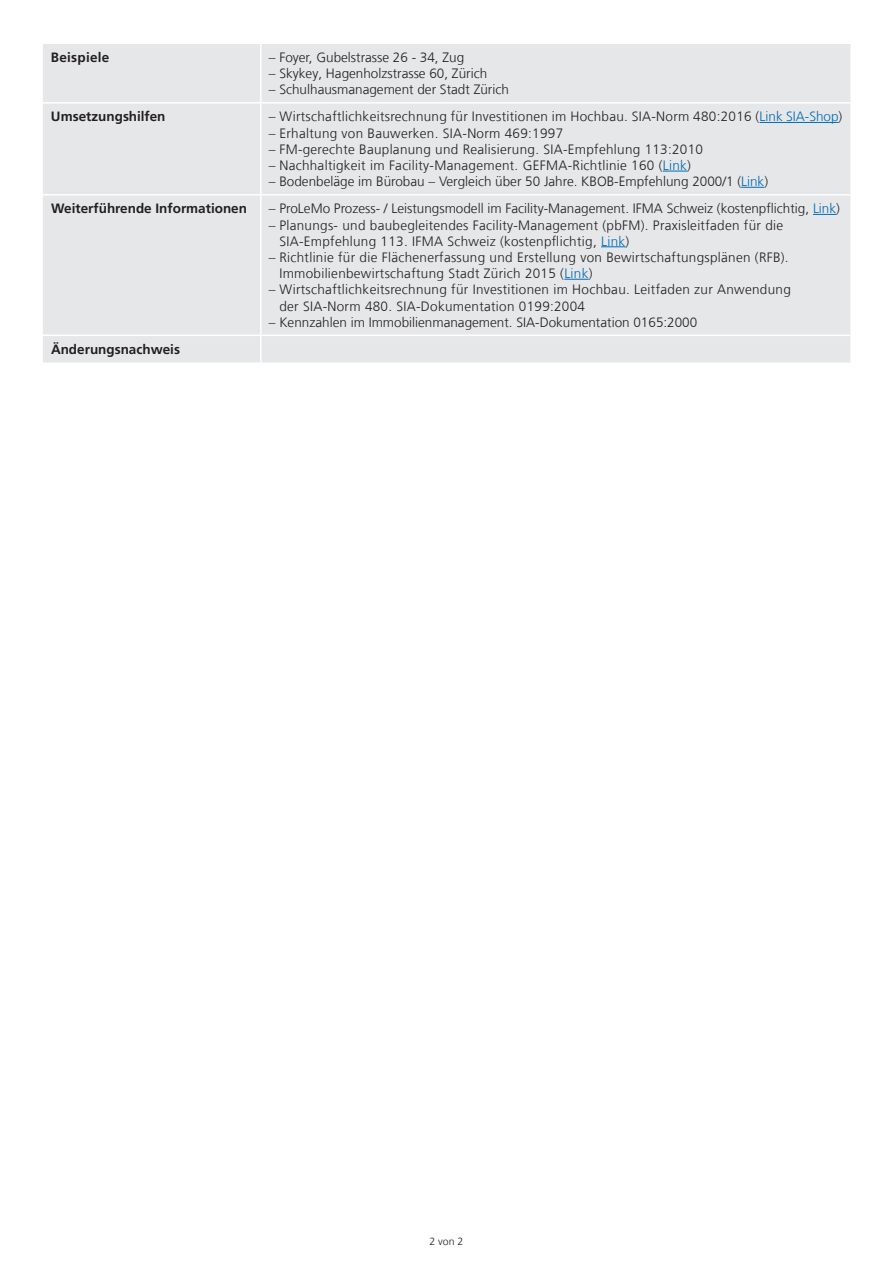
<style>
.page{position:relative;width:893px;height:1263px;background:#fff}
.page>*{position:absolute;margin:0;border:0;box-sizing:border-box;transform-origin:0 0}
.t1{font:300 13.5px/16.2px "Frutiger LT Com";letter-spacing:.02em;color:#231f20}
.t2{font:300 13.5px "Frutiger LT Com";color:#231f20}
.t3{font:700 13.5px "Frutiger LT Com";color:#231f20}
.t4{font:700 13.5px "Frutiger LT Com";letter-spacing:.02em;color:#231f20}
.t5{font:300 10.5px "Frutiger LT Com";color:#231f20}
.s1{color:#006bb6}
</style>
<div class="page">
<div style="left:43px;top:44px;width:807px;height:318px;background:#e6e7e9"></div>
<hr style="left:260px;top:44px;width:2px;height:58px;background:#fff">
<hr style="left:43px;top:102px;width:218px;height:2px;background:#fff">
<hr style="left:261px;top:102px;width:185px;height:2px;background:#fff">
<hr style="left:260px;top:104px;width:2px;height:90px;background:#fff">
<hr style="left:446px;top:102px;width:149px;height:2px;background:#fff">
<hr style="left:595px;top:102px;width:45px;height:2px;background:#fff">
<hr style="left:640px;top:102px;width:83px;height:2px;background:#fff">
<hr style="left:723px;top:102px;width:127px;height:2px;background:#fff">
<hr style="left:43px;top:194px;width:218px;height:1px;background:#fff">
<hr style="left:261px;top:194px;width:185px;height:1px;background:#fff">
<hr style="left:260px;top:195px;width:2px;height:140px;background:#fff">
<hr style="left:446px;top:194px;width:149px;height:1px;background:#fff">
<hr style="left:595px;top:194px;width:45px;height:1px;background:#fff">
<hr style="left:640px;top:194px;width:83px;height:1px;background:#fff">
<hr style="left:723px;top:194px;width:127px;height:1px;background:#fff">
<hr style="left:260px;top:336px;width:2px;height:26px;background:#fff">
<hr style="left:43px;top:335px;width:218px;height:1px;background:#fff">
<hr style="left:261px;top:335px;width:185px;height:1px;background:#fff">
<hr style="left:446px;top:335px;width:149px;height:1px;background:#fff">
<hr style="left:595px;top:335px;width:45px;height:1px;background:#fff">
<hr style="left:640px;top:335px;width:83px;height:1px;background:#fff">
<hr style="left:723px;top:335px;width:127px;height:1px;background:#fff">
<hr style="left:760px;top:122px;width:79px;height:1px;background:#006bb6">
<svg style="left:663px;top:171px;width:24px;height:1px"></svg>
<svg style="left:741px;top:187px;width:23px;height:1px"></svg>
<svg style="left:813px;top:214px;width:23px;height:1px"></svg>
<svg style="left:601px;top:246px;width:24px;height:1px"></svg>
<svg style="left:564px;top:279px;width:25px;height:1px"></svg>
<p class="t4" style="left:51px;top:49px;width:60px">Beispiele</p>
<p class="t2" style="left:269px;top:49px;width:197px">– Foyer, Gubelstrasse 26 - 34, Zug</p>
<p class="t2" style="left:269px;top:66px;width:220px">– Skykey, Hagenholzstrasse 60, Zürich</p>
<p class="t2" style="left:269px;top:82px;width:242px">– Schulhausmanagement der Stadt Zürich</p>
<p class="t3" style="left:51px;top:109px;width:116px">Umsetzungshilfen</p>
<p class="t1" style="left:269px;top:109px;width:575px">– Wirtschaftlichkeitsrechnung für Investitionen im Hochbau. SIA-Norm 480:2016 (<span class="s1">Link SIA-Shop</span>)</p>
<p class="t1" style="left:269px;top:125px;width:296px">– Erhaltung von Bauwerken. SIA-Norm 469:1997</p>
<p class="t1" style="left:269px;top:141px;width:436px">– FM-gerechte Bauplanung und Realisierung. SIA-Empfehlung 113:2010</p>
<p class="t1" style="left:269px;top:157px;width:424px">– Nachhaltigkeit im Facility-Management. GEFMA-Richtlinie 160 (<span class="s1">Link</span>)</p>
<p class="t2" style="left:269px;top:174px;width:501px">– Bodenbeläge im Bürobau – Vergleich über 50 Jahre. KBOB-Empfehlung 2000/1 (<span class="s1">Link</span>)</p>
<p class="t3" style="left:51px;top:201px;width:198px">Weiterführende Informationen</p>
<p class="t2" style="left:269px;top:201px;width:573px">– ProLeMo Prozess- / Leistungsmodell im Facility-Management. IFMA Schweiz (kostenpflichtig, <span class="s1">Link</span>)</p>
<p class="t1" style="left:279px;top:217px;width:505px;text-indent:-11px">– Planungs- und baubegleitendes Facility-Management (pbFM). Praxisleitfaden für die<br>SIA-Empfehlung 113. IFMA Schweiz (kostenpflichtig, <span class="s1">Link</span>)</p>
<p class="t1" style="left:279px;top:249px;width:511px;text-indent:-11px">– Richtlinie für die Flächenerfassung und Erstellung von Bewirtschaftungsplänen (RFB).<br>Immobilienbewirtschaftung Stadt Zürich 2015 (<span class="s1">Link</span>)</p>
<p class="t1" style="left:279px;top:282px;width:513px;text-indent:-11px">– Wirtschaftlichkeitsrechnung für Investitionen im Hochbau. Leitfaden zur Anwendung der SIA-Norm 480. SIA-Dokumentation 0199:2004</p>
<p class="t2" style="left:269px;top:314px;width:430px">– Kennzahlen im Immobilienmanagement. SIA-Dokumentation 0165:2000</p>
<p class="t3" style="left:51px;top:341px;width:130px">Änderungsnachweis</p>
<p class="t5" style="left:430px;top:1235px;width:35px">2 von 2</p>
</div>
